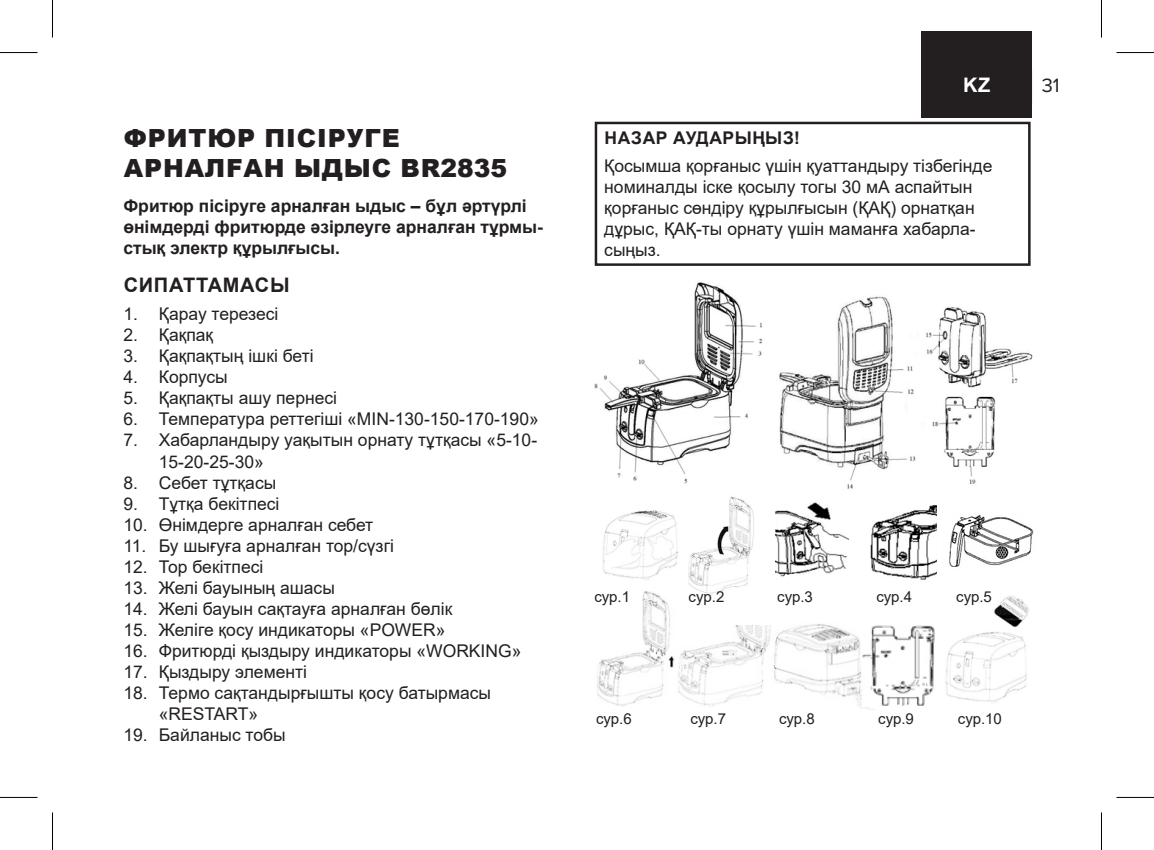
<style>
.page{position:relative;width:1154px;height:850px;background:#fff}
.page>*{position:absolute;margin:0;border:0;box-sizing:border-box;transform-origin:0 0}
.t1{font:900 25px/30px "Arial";letter-spacing:.035em;color:#231f20}
.t2{font:700 20px "Arial";letter-spacing:.035em;color:#231f20}
.t3{font:700 20px "Arial";color:#fff}
.t4{font:20px "Proxima Nova";color:#231f20}
.t5{font:17.5px/21px "Arial";color:#231f20}
.t6{font:700 17.5px/21px "Arial";color:#231f20}
.t7{font:700 17.5px "Arial";letter-spacing:.035em;color:#231f20}
.t8{font:15px "Arial";color:#231f20}
.s1{font-family:"Proxima Nova";font-weight:400;color:#231f20}
</style>
<div class="page">
<div style="left:921px;top:31px;width:111px;height:87px;background:#231f20"></div>
<div style="left:595px;top:122px;width:435px;height:144px;border:2px solid #231f20"></div>
<img style="left:594px;top:282px;width:439px;height:207px">
<img style="left:602px;top:510px;width:87px;height:74px">
<img style="left:689px;top:496px;width:65px;height:99px">
<img style="left:776px;top:502px;width:73px;height:75px">
<img style="left:870px;top:505px;width:66px;height:75px">
<img style="left:949px;top:515px;width:85px;height:52px">
<img style="left:597px;top:591px;width:77px;height:115px">
<img style="left:678px;top:625px;width:93px;height:81px">
<img style="left:774px;top:624px;width:96px;height:85px">
<img style="left:863px;top:624px;width:72px;height:82px">
<img style="left:945px;top:596px;width:84px;height:107px">
<hr style="left:0;top:52px;width:38px;height:1px;background:#000">
<hr style="left:1116px;top:52px;width:38px;height:1px;background:#000">
<hr style="left:0;top:796px;width:38px;height:1px;background:#000">
<hr style="left:1116px;top:796px;width:38px;height:1px;background:#000">
<hr style="left:52px;top:0;width:1px;height:38px;background:#000">
<hr style="left:52px;top:812px;width:1px;height:37px;background:#000">
<hr style="left:1101px;top:0;width:1px;height:38px;background:#000">
<hr style="left:1101px;top:812px;width:1px;height:37px;background:#000">
<h1 class="t1" style="left:124px;top:122px;width:385px">ФРИТЮР ПІСІРУГЕ<br>АРНАЛFАН ЫДЫС BR2835</h1>
<p class="t6" style="left:123px;top:195px;width:421px">Фритюр пісіруге арналған ыдыс – бұл әртүрлі өнімдерді фритюрде әзірлеуге арналған тұрмы&shy;стық электр құрылғысы.</p>
<p class="t2" style="left:124px;top:271px;width:167px">СИПАТТАМАСЫ</p>
<p class="t5" style="left:123px;top:303px;width:157px">1. Қарау терезесі</p>
<p class="t5" style="left:123px;top:324px;width:91px">2. Қақпақ</p>
<p class="t5" style="left:123px;top:345px;width:192px">3. Қақпақтың ішкі беті</p>
<p class="t5" style="left:123px;top:366px;width:106px">4. Корпусы</p>
<p class="t5" style="left:123px;top:387px;width:215px">5. Қақпақты ашу пернесі</p>
<p class="t5" style="left:123px;top:408px;width:417px">6. Температура реттегіші «MIN-130-150-170-190»</p>
<p class="t5" style="left:159px;top:429px;width:380px;text-indent:-35px">7. Хабарландыру уақытын орнату тұтқасы «5-10-<br>15-20-25-30»</p>
<p class="t5" style="left:123px;top:471px;width:154px">8. Себет тұтқасы</p>
<p class="t5" style="left:123px;top:492px;width:158px">9. Тұтқа бекітпесі</p>
<p class="t5" style="left:123px;top:513px;width:251px">10. Өнімдерге арналған себет</p>
<p class="t5" style="left:123px;top:534px;width:272px">11. Бу шығуға арналған тор/сүзгі</p>
<p class="t5" style="left:123px;top:555px;width:142px">12. Тор бекітпесі</p>
<p class="t5" style="left:123px;top:576px;width:213px">13. Желі бауының ашасы</p>
<p class="t5" style="left:123px;top:597px;width:330px">14. Желі бауын сақтауға арналған бөлік</p>
<p class="t5" style="left:123px;top:618px;width:324px">15. Желіге қосу индикаторы «POWER»</p>
<p class="t5" style="left:123px;top:639px;width:400px">16. Фритюрді қыздыру индикаторы «WORKING»</p>
<p class="t5" style="left:123px;top:660px;width:185px">17. Қыздыру элементі</p>
<p class="t5" style="left:159px;top:681px;width:334px;text-indent:-35px">18. Термо сақтандырғышты қосу батырмасы «RESTART»</p>
<p class="t5" style="left:123px;top:723px;width:164px">19. Байланыс тобы</p>
<p class="t3" style="left:963px;top:71px;width:50px">KZ<span class="s1">KZ</span></p>
<p class="t4" style="left:1042px;top:74px;width:19px">31</p>
<p class="t7" style="left:605px;top:125px;width:197px">НАЗАР АУДАРЫҢЫЗ!</p>
<p class="t5" style="left:604px;top:155px;width:390px">Қосымша қорғаныс үшін қуаттандыру тізбегінде номиналды іске қосылу тогы 30 мА аспайтын қорғаныс сөндіру құрылғысын (ҚАҚ) орнатқан дұрыс, ҚАҚ-ты орнату үшін маманға хабарла&shy;сыңыз.</p>
<p class="t8" style="left:594px;top:586px;width:37px">сур.1</p>
<p class="t8" style="left:596px;top:708px;width:37px">сур.6</p>
<p class="t8" style="left:689px;top:586px;width:37px">сур.2</p>
<p class="t8" style="left:690px;top:707px;width:37px">сур.7</p>
<p class="t8" style="left:777px;top:586px;width:37px">сур.3</p>
<p class="t8" style="left:779px;top:707px;width:37px">сур.8</p>
<p class="t8" style="left:876px;top:586px;width:37px">сур.4</p>
<p class="t8" style="left:878px;top:707px;width:37px">сур.9</p>
<p class="t8" style="left:956px;top:586px;width:37px">сур.5</p>
<p class="t8" style="left:958px;top:707px;width:46px">сур.10</p>
</div>
